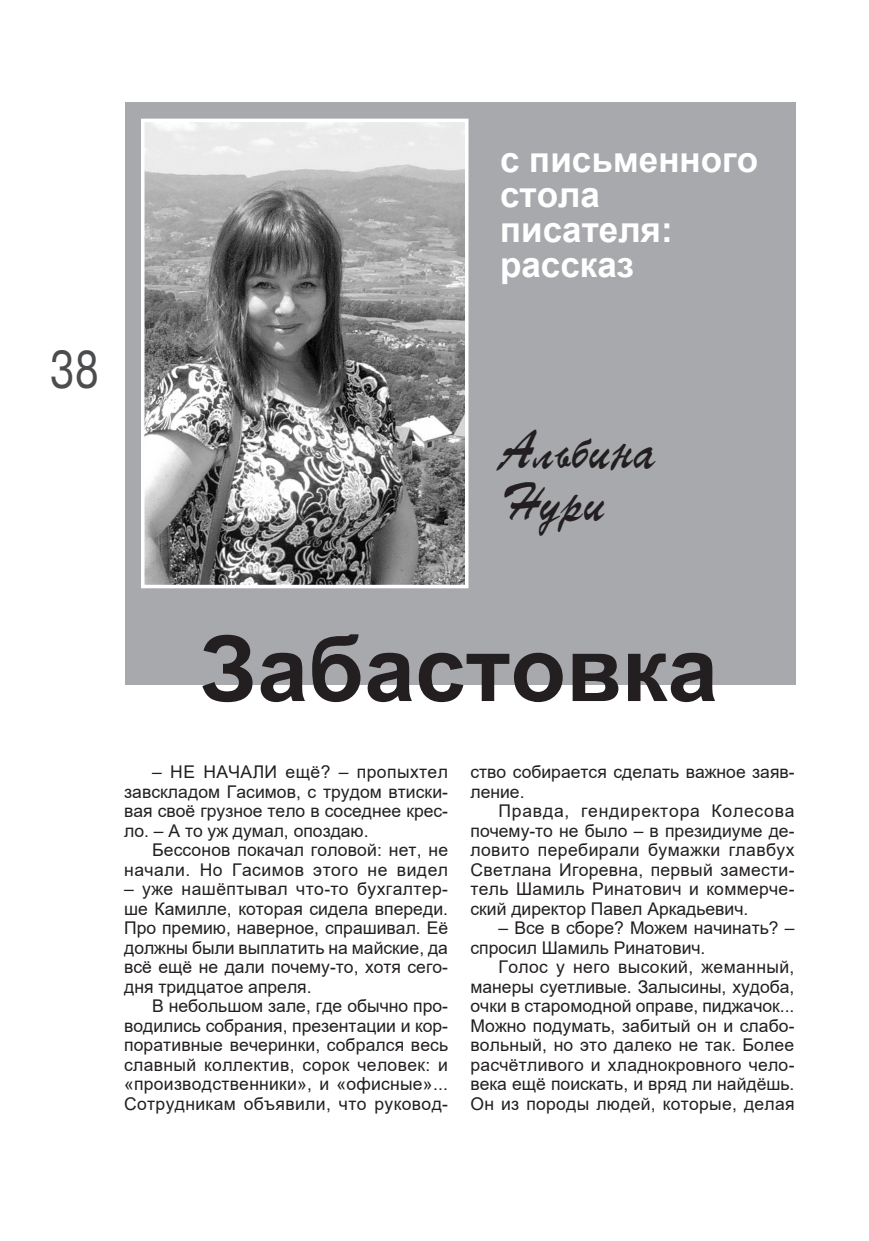
<style>
.page{position:relative;width:869px;height:1241px;background:#fff}
.page>*{position:absolute;margin:0;border:0;box-sizing:border-box;transform-origin:0 0}
.t1{font:700 91px "Arial";color:#231f20}
.t2{font:52.5px/52.5px "TT Parsec";color:#231f20;scale:.9 1}
.t3{font:49px "TT Arial";color:#4b4c4d;scale:.8 1}
.t4{font:700 35px/35px "Arial";color:#fff}
.t5{font:17.5px/19.4px "Arial";color:#231f20;text-align:justify}
</style>
<div class="page">
<div style="left:125px;top:102px;width:670px;height:582px;background:#a8a9ad"></div>
<img style="left:146px;top:124px;width:317px;height:459px">
<div style="left:141px;top:119px;width:327px;height:469px;border:4px solid #fff"></div>
<h3 class="t3" style="left:50px;top:342px;width:63px">38</h3>
<h3 class="t4" style="left:500px;top:142px;width:259px">с письменного стола писателя: рассказ</h3>
<h2 class="t2" style="left:500px;top:426px;width:175px">Альбина<br>Нури</h2>
<h1 class="t1" style="left:200px;top:618px;width:519px">Забастовка</h1>
<p class="t5" style="left:124px;top:762px;width:325px;text-indent:28px">– НЕ НАЧАЛИ ещё? – пропыхтел завскладом Гасимов, с трудом втиски&shy;вая своё грузное тело в соседнее крес&shy;ло. – А то уж думал, опоздаю.</p>
<p class="t5" style="left:124px;top:840px;width:325px;text-align:right">Бессонов покачал головой: нет, не начали. Но Гасимов этого не видел</p>
<p class="t5" style="left:124px;top:879px;width:325px">– уже нашёптывал что-то бухгалтер&shy;ше Камилле, которая сидела впереди.<br>Про премию, наверное, спрашивал. Её должны были выплатить на майские, да всё ещё не дали почему-то, хотя сего&shy;дня тридцатое апреля.</p>
<p class="t5" style="left:124px;top:996px;width:325px;text-indent:28px">В небольшом зале, где обычно про&shy;водились собрания, презентации и кор&shy;поративные вечеринки, собрался весь славный коллектив, сорок человек: и «производственники», и «офисные»...<br>Сотрудникам объявили, что руковод-</p>
<p class="t5" style="left:470px;top:762px;width:325px">ство собирается сделать важное заяв&shy;ление.</p>
<p class="t5" style="left:470px;top:801px;width:325px;text-indent:28px">Правда, гендиректора Колесова почему-то не было – в президиуме де&shy;ловито перебирали бумажки главбух Светлана Игоревна, первый замести&shy;тель Шамиль Ринатович и коммерче&shy;ский директор Павел Аркадьевич.</p>
<p class="t5" style="left:470px;top:918px;width:325px;text-indent:28px">– Все в сборе? Можем начинать? – спросил Шамиль Ринатович.</p>
<p class="t5" style="left:470px;top:957px;width:325px;text-indent:28px">Голос у него высокий, жеманный, манеры суетливые. Залысины, худоба, очки в старомодной оправе, пиджачок...<br>Можно подумать, забитый он и слабо&shy;вольный, но это далеко не так. Более расчётливого и хладнокровного чело&shy;века ещё поискать, и вряд ли найдёшь.<br>Он из породы людей, которые, делая</p>
</div>
